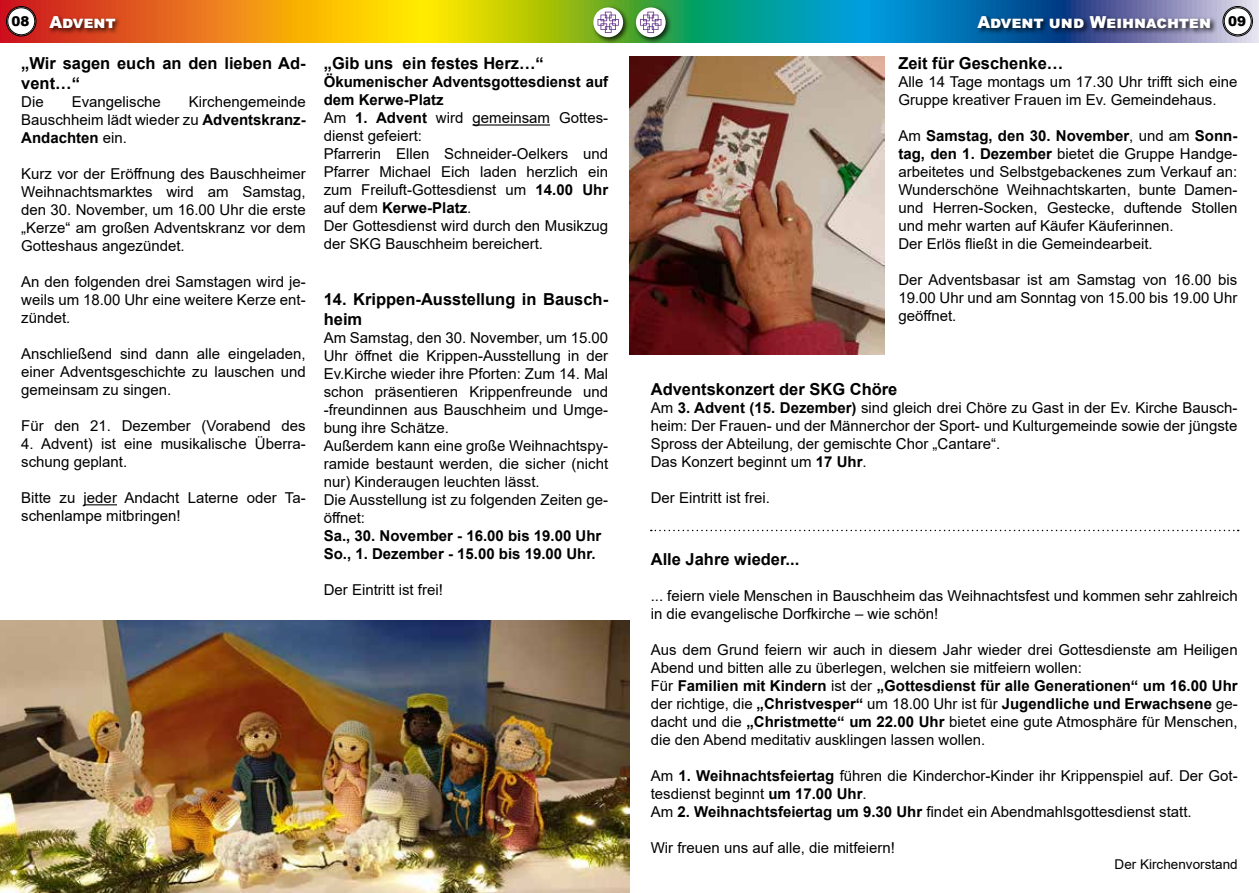
<style>
.page{position:relative;width:1259px;height:893px;background:#fff}
.page>*{position:absolute;margin:0;border:0;box-sizing:border-box;transform-origin:0 0}
.t1{font:700 16.5px/19.8px "Arial";color:#000}
.t2{font:900 16.5px "Arial";color:#fff}
.t3{font:15px/18px "Arial";color:#000}
.t4{font:700 15px/18px "Arial";color:#000}
.t5{font:13.5px "Arial";color:#000}
.s1{font-size:13.5px;color:#000}
.s2{font-weight:700}
</style>
<div class="page">
<svg style="left:0;top:0;width:1259px;height:43px;background:#879755"></svg>
<div style="left:7px;top:7px;width:28px;height:28px;background:#fff;border-radius:50%"></div>
<div style="left:6px;top:6px;width:30px;height:30px;border:1px solid #000;border-radius:50%"></div>
<div style="left:8px;top:8px;width:27px;height:27px;border:1px solid #000;border-radius:50%"></div>
<div style="left:1223px;top:7px;width:28px;height:28px;background:#fff;border-radius:50%"></div>
<div style="left:1222px;top:6px;width:30px;height:30px;border:1px solid #000;border-radius:50%"></div>
<div style="left:1224px;top:8px;width:27px;height:27px;border:1px solid #000;border-radius:50%"></div>
<div style="left:591px;top:5px;width:39px;height:39px;background:#000;opacity:.75"></div>
<svg style="left:593px;top:7px;width:30px;height:30px"></svg>
<svg style="left:597px;top:12px;width:22px;height:21px"></svg>
<div style="left:48px;top:14px;width:74px;height:21px;background:#000;opacity:.75"></div>
<div style="left:975px;top:14px;width:242px;height:21px;background:#000;opacity:.75"></div>
<div style="left:633px;top:5px;width:39px;height:39px;background:#000;opacity:.75"></div>
<svg style="left:636px;top:7px;width:29px;height:30px"></svg>
<svg style="left:640px;top:12px;width:21px;height:21px"></svg>
<hr style="left:84px;top:504px;width:33px;height:1px;background:#000">
<hr style="left:472px;top:124px;width:78px;height:2px;background:#000">
<img style="left:0;top:621px;width:629px;height:272px">
<img style="left:629px;top:56px;width:255px;height:298px">
<svg style="left:651px;top:530px;width:587px;height:1px"></svg>
<p class="t2" style="left:12px;top:10px;width:105px"><span class="s1">08</span> Advent</p>
<p class="t2" style="left:977px;top:10px;width:270px">Advent und Weihnachten <span class="s1">09</span></p>
<p class="t1" style="left:21px;top:54px;width:286px">„Wir sagen euch an den lieben Ad&shy;vent…“</p>
<p class="t3" style="left:21px;top:93px;width:24px">Die</p>
<p class="t3" style="left:72px;top:93px;width:91px">Evangelische</p>
<p class="t1" style="left:324px;top:54px;width:222px">„Gib uns ein festes Herz…“</p>
<p class="t3" style="left:324px;top:73px;width:286px"><span class="s2">Ökumenischer Adventsgottesdienst auf dem Kerwe-Platz<br></span>Am <span class="s2">1. Advent</span> wird gemeinsam Gottes&shy;dienst gefeiert:<br>Pfarrerin Ellen Schneider-Oelkers und<br>Pfarrer Michael Eich laden herzlich ein zum Freiluft-Gottesdienst um <span class="s2">14.00 Uhr </span>auf dem <span class="s2">Kerwe-Platz</span>.<br>Der Gottesdienst wird durch den Musikzug der SKG Bauschheim bereichert.</p>
<p class="t1" style="left:898px;top:54px;width:167px">Zeit für Geschenke…</p>
<p class="t3" style="left:898px;top:73px;width:340px">Alle 14 Tage montags um 17.30 Uhr trifft sich eine<br>Gruppe kreativer Frauen im Ev. Gemeindehaus.</p>
<p class="t3" style="left:898px;top:127px;width:341px">Am <span class="s2">Samstag, den 30. November</span>, und am <span class="s2">Sonn&shy;tag, den 1. Dezember</span> bietet die Gruppe Handge&shy;arbeitetes und Selbstgebackenes zum Verkauf an:<br>Wunderschöne Weihnachtskarten, bunte Damen&shy;und Herren-Socken, Gestecke, duftende Stollen und mehr warten auf Käufer Käuferinnen.<br>Der Erlös fließt in die Gemeindearbeit.</p>
<p class="t3" style="left:898px;top:271px;width:340px;text-align:justify">Der Adventsbasar ist am Samstag von 16.00 bis 19.00 Uhr und am Sonntag von 15.00 bis 19.00 Uhr geöffnet.</p>
<p class="t3" style="left:21px;top:93px;width:286px;text-align:justify;text-indent:168px">Kirchengemeinde Bauschheim lädt wieder zu <span class="s2">Adventskranz-Andachten</span> ein.</p>
<p class="t3" style="left:21px;top:165px;width:286px;text-align:justify">Kurz vor der Eröffnung des Bauschheimer Weihnachtsmarktes wird am Samstag, den 30. November, um 16.00 Uhr die erste „Kerze“ am großen Adventskranz vor dem Gotteshaus angezündet.</p>
<p class="t3" style="left:21px;top:273px;width:286px;text-align:justify">An den folgenden drei Samstagen wird je&shy;weils um 18.00 Uhr eine weitere Kerze ent&shy;zündet.</p>
<p class="t3" style="left:21px;top:345px;width:286px;text-align:justify">Anschließend sind dann alle eingeladen, einer Adventsgeschichte zu lauschen und gemeinsam zu singen.</p>
<p class="t3" style="left:21px;top:417px;width:286px">Für den 21. Dezember (Vorabend des</p>
<p class="t3" style="left:21px;top:435px;width:286px">4. Advent) ist eine musikalische Überra&shy;schung geplant.</p>
<p class="t3" style="left:21px;top:489px;width:286px">Bitte zu jeder Andacht Laterne oder Ta&shy;schenlampe mitbringen!</p>
<p class="t1" style="left:324px;top:290px;width:286px">14. Krippen-Ausstellung in Bausch&shy;heim</p>
<p class="t3" style="left:324px;top:329px;width:286px">Am Samstag, den 30. November, um 15.00<br>Uhr öffnet die Krippen-Ausstellung in der Ev.Kirche wieder ihre Pforten: Zum 14. Mal schon präsentieren Krippenfreunde und -freundinnen aus Bauschheim und Umge&shy;bung ihre Schätze.<br>Außerdem kann eine große Weihnachtspy&shy;ramide bestaunt werden, die sicher (nicht nur) Kinderaugen leuchten lässt.<br>Die Ausstellung ist zu folgenden Zeiten ge&shy;öffnet:</p>
<p class="t4" style="left:324px;top:527px;width:279px">Sa., 30. November - 16.00 bis 19.00 Uhr<br>So., 1. Dezember - 15.00 bis 19.00 Uhr.</p>
<p class="t3" style="left:324px;top:581px;width:121px">Der Eintritt ist frei!</p>
<p class="t1" style="left:651px;top:380px;width:248px">Adventskonzert der SKG Chöre</p>
<p class="t3" style="left:651px;top:399px;width:588px">Am <span class="s2">3. Advent (15. Dezember)</span> sind gleich drei Chöre zu Gast in der Ev. Kirche Bausch&shy;heim: Der Frauen- und der Männerchor der Sport- und Kulturgemeinde sowie der jüngste Spross der Abteilung, der gemischte Chor „Cantare“.<br>Das Konzert beginnt um <span class="s2">17 Uhr</span>.</p>
<p class="t3" style="left:651px;top:489px;width:121px">Der Eintritt ist frei.</p>
<p class="t1" style="left:651px;top:549px;width:150px">Alle Jahre wieder...</p>
<p class="t3" style="left:651px;top:586px;width:588px">... feiern viele Menschen in Bauschheim das Weihnachtsfest und kommen sehr zahlreich in die evangelische Dorfkirche – wie schön!</p>
<p class="t3" style="left:651px;top:640px;width:588px">Aus dem Grund feiern wir auch in diesem Jahr wieder drei Gottesdienste am Heiligen Abend und bitten alle zu überlegen, welchen sie mitfeiern wollen:<br>Für <span class="s2">Familien mit Kindern</span> ist der <span class="s2">„Gottesdienst für alle Generationen“ um 16.00 Uhr </span>der richtige, die <span class="s2">„Christvesper“</span> um 18.00 Uhr ist für <span class="s2">Jugendliche und Erwachsene</span> ge&shy;dacht und die <span class="s2">„Christmette“ um 22.00 Uhr</span> bietet eine gute Atmosphäre für Menschen, die den Abend meditativ ausklingen lassen wollen.</p>
<p class="t3" style="left:651px;top:766px;width:588px">Am <span class="s2">1. Weihnachtsfeiertag</span> führen die Kinderchor-Kinder ihr Krippenspiel auf. Der Got&shy;tesdienst beginnt <span class="s2">um 17.00 Uhr</span>.<br>Am <span class="s2">2. Weihnachtsfeiertag um 9.30 Uhr</span> findet ein Abendmahlsgottesdienst statt.</p>
<p class="t3" style="left:651px;top:838px;width:246px">Wir freuen uns auf alle, die mitfeiern!</p>
<p class="t5" style="left:1114px;top:855px;width:125px">Der Kirchenvorstand</p>
</div>
